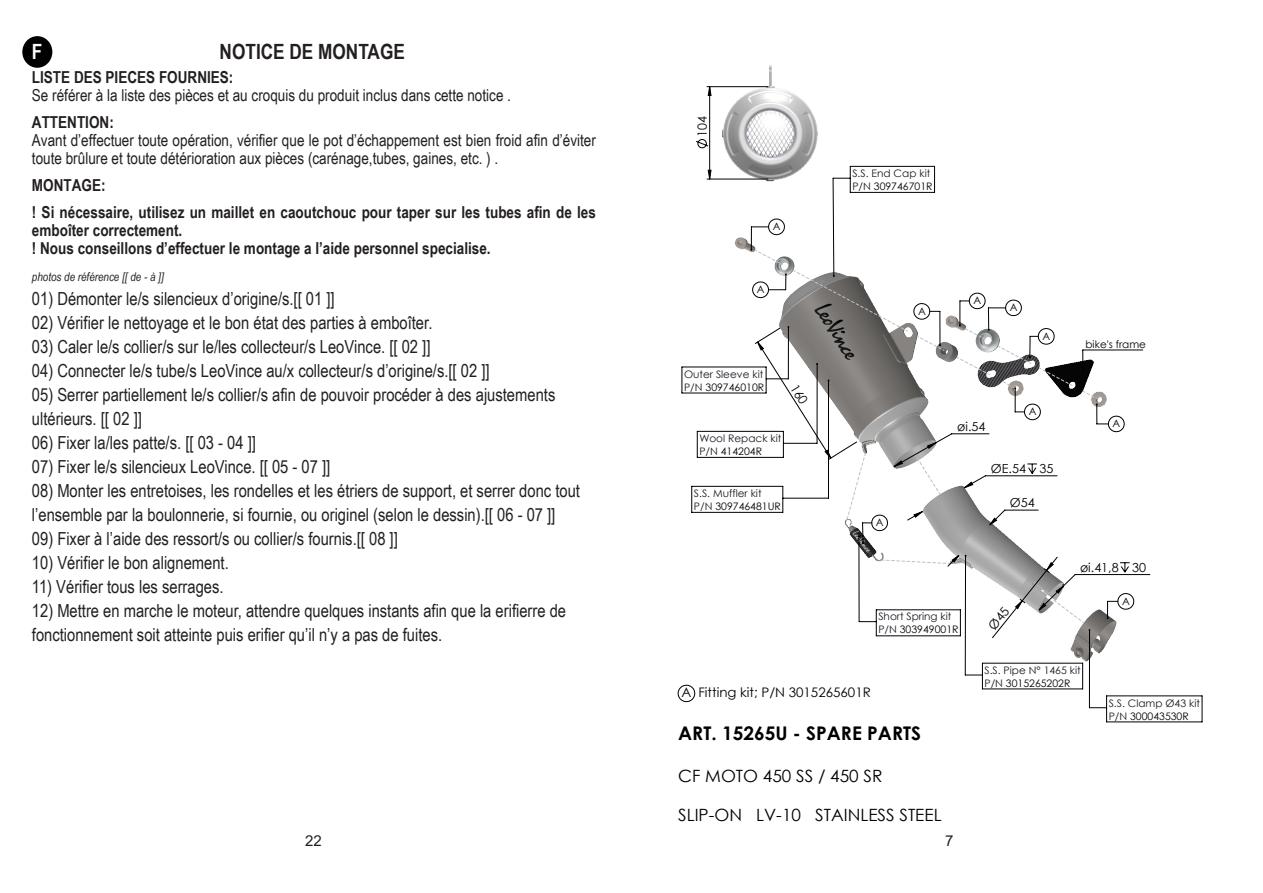
<style>
.page{position:relative;width:1263px;height:893px;background:#fff}
.page>*{position:absolute;margin:0;border:0;box-sizing:border-box;transform-origin:0 0}
.t1{font:700 21px "Arial Narrow";color:#231f20}
.t2{font:700 21px "Arial Narrow";color:#fff}
.t3{font:700 18.75px "Century Gothic";color:#000}
.t4{font:18px/24px "Arial Narrow";color:#231f20}
.t5{font:16.95px "Century Gothic";color:#000}
.t6{font:16.5px/18px "Arial Narrow";color:#231f20}
.t7{font:700 16.5px/18px "Arial Narrow";color:#231f20}
.t8{font:15px "Arial";color:#231f20}
.t9{font:13.2px "Century Gothic";color:#000}
.t10{font:12.6px "Century Gothic";color:#000}
.t11{font:12.45px "Century Gothic";color:#000}
.t12{font:italic 12px "Arial Narrow";color:#231f20}
.t13{font:10.35px/13px "Century Gothic";color:#191924}
.t14{font:10.35px "Century Gothic";color:#000}
.s1{color:#000}
</style>
<div class="page">
<div style="left:22px;top:36px;width:30px;height:32px;background:#000001;border-radius:50%"></div>
<img style="left:711px;top:65px;width:107px;height:101px">
<svg style="left:677px;top:686px;width:4px;height:14px"></svg>
<svg style="left:681px;top:166px;width:521px;height:556px"></svg>
<svg style="left:1108px;top:433px;width:42px;height:178px"></svg>
<hr style="left:707px;top:86px;width:61px;height:1px;background:#000">
<hr style="left:707px;top:179px;width:61px;height:1px;background:#000">
<svg style="left:750px;top:249px;width:358px;height:382px"></svg>
<svg style="left:695px;top:86px;width:16px;height:94px"></svg>
<svg style="left:755px;top:250px;width:344px;height:388px"></svg>
<p class="t2" style="left:32px;top:36px;width:12px">F</p>
<p class="t1" style="left:220px;top:36px;width:187px">NOTICE DE MONTAGE</p>
<p class="t7" style="left:32px;top:67px;width:203px">LISTE DES PIECES FOURNIES:</p>
<p class="t6" style="left:32px;top:86px;width:481px">Se référer à la liste des pièces et au croquis du produit inclus dans cette notice .</p>
<p class="t7" style="left:32px;top:112px;width:83px">ATTENTION:</p>
<p class="t6" style="left:32px;top:131px;width:565px">Avant d’effectuer toute opération, vérifier que le pot d’échappement est bien froid afin d’éviter toute brûlure et toute détérioration aux pièces (carénage,tubes, gaines, etc. ) .</p>
<p class="t7" style="left:32px;top:175px;width:75px">MONTAGE:</p>
<p class="t7" style="left:32px;top:202px;width:565px">! Si nécessaire, utilisez un maillet en caoutchouc pour taper sur les tubes afin de les emboîter correctement.</p>
<p class="t7" style="left:32px;top:238px;width:460px">! Nous conseillons d’effectuer le montage a l’aide personnel specialise.</p>
<p class="t12" style="left:32px;top:268px;width:133px">photos de référence [[ de - à ]]</p>
<p class="t4" style="left:32px;top:286px;width:304px">01) Démonter le/s silencieux d’origine/s.[[ 01 ]]</p>
<p class="t4" style="left:32px;top:310px;width:402px">02) Vérifier le nettoyage et le bon état des parties à emboîter.</p>
<p class="t4" style="left:32px;top:334px;width:400px">03) Caler le/s collier/s sur le/les collecteur/s LeoVince. [[ 02 ]]</p>
<p class="t4" style="left:32px;top:358px;width:459px">04) Connecter le/s tube/s LeoVince au/x collecteur/s d’origine/s.[[ 02 ]]</p>
<p class="t4" style="left:32px;top:382px;width:525px">05) Serrer partiellement le/s collier/s afin de pouvoir procéder à des ajustements ultérieurs. [[ 02 ]]</p>
<p class="t4" style="left:32px;top:430px;width:225px">06) Fixer la/les patte/s. [[ 03 - 04 ]]</p>
<p class="t4" style="left:32px;top:454px;width:300px">07) Fixer le/s silencieux LeoVince. [[ 05 - 07 ]]</p>
<p class="t4" style="left:32px;top:478px;width:550px">08) Monter les entretoises, les rondelles et les étriers de support, et serrer donc tout l’ensemble par la boulonnerie, si fournie, ou originel (selon le dessin).[[ 06 - 07 ]]</p>
<p class="t4" style="left:32px;top:526px;width:367px">09) Fixer à l’aide des ressort/s ou collier/s fournis.[[ 08 ]]</p>
<p class="t4" style="left:32px;top:550px;width:198px">10) Vérifier le bon alignement.</p>
<p class="t4" style="left:32px;top:574px;width:193px">11) Vérifier tous les serrages.</p>
<p class="t4" style="left:32px;top:598px;width:536px">12) Mettre en marche le moteur, attendre quelques instants afin que la erifierre de fonctionnement soit atteinte puis erifier qu’il n’y a pas de fuites.</p>
<p class="t10" style="left:693px;top:137px;width:22px;rotate:-90deg">104</p>
<p class="t14" style="left:773px;top:219px;width:9px">A</p>
<p class="t14" style="left:757px;top:282px;width:9px">A</p>
<p class="t13" style="left:684px;top:367px;width:82px">Outer Sleeve kit<br>P/N <span class="s1">309746010R</span></p>
<p class="t13" style="left:699px;top:432px;width:84px">Wool Repack kit<br>P/N <span class="s1">414204R</span></p>
<p class="t13" style="left:694px;top:487px;width:89px">S.S. Muffler kit<br>P/N <span class="s1">309746481UR</span></p>
<p class="t13" style="left:852px;top:167px;width:82px">S.S. End Cap kit<br>P/N <span class="s1">309746701R</span></p>
<p class="t14" style="left:973px;top:293px;width:9px">A</p>
<p class="t14" style="left:918px;top:304px;width:9px">A</p>
<p class="t14" style="left:1010px;top:300px;width:9px">A</p>
<p class="t14" style="left:1042px;top:329px;width:9px">A</p>
<p class="t11" style="left:957px;top:418px;width:30px">øi.54</p>
<p class="t14" style="left:1029px;top:404px;width:9px">A</p>
<p class="t11" style="left:991px;top:460px;width:64px">ØE.54 35</p>
<p class="t14" style="left:876px;top:515px;width:9px">A</p>
<p class="t13" style="left:878px;top:610px;width:82px">Short Spring kit<br>P/N <span class="s1">303949001R</span></p>
<p class="t11" style="left:1010px;top:494px;width:26px">Ø54</p>
<p class="t14" style="left:1085px;top:337px;width:62px">bike's frame</p>
<p class="t14" style="left:1112px;top:416px;width:9px">A</p>
<p class="t11" style="left:1080px;top:558px;width:68px">øi.41,8 30</p>
<p class="t14" style="left:1122px;top:594px;width:9px">A</p>
<p class="t9" style="left:681px;top:683px;width:191px">A Fitting kit; P/N 3015265601R</p>
<p class="t3" style="left:678px;top:719px;width:244px">ART. 15265U - SPARE PARTS</p>
<p class="t5" style="left:678px;top:764px;width:206px">CF MOTO 450 SS / 450 SR</p>
<p class="t5" style="left:678px;top:803px;width:265px">SLIP-ON LV-10 STAINLESS STEEL</p>
<p class="t13" style="left:984px;top:663px;width:98px">S.S. Pipe N° 1465 kit<br>P/N <span class="s1">3015265202R</span></p>
<p class="t13" style="left:1109px;top:696px;width:93px">S.S. Clamp Ø43 kit<br>P/N <span class="s1">300043530R</span></p>
<p class="t8" style="left:305px;top:830px;width:18px">22</p>
<p class="t8" style="left:945px;top:830px;width:10px">7</p>
</div>
